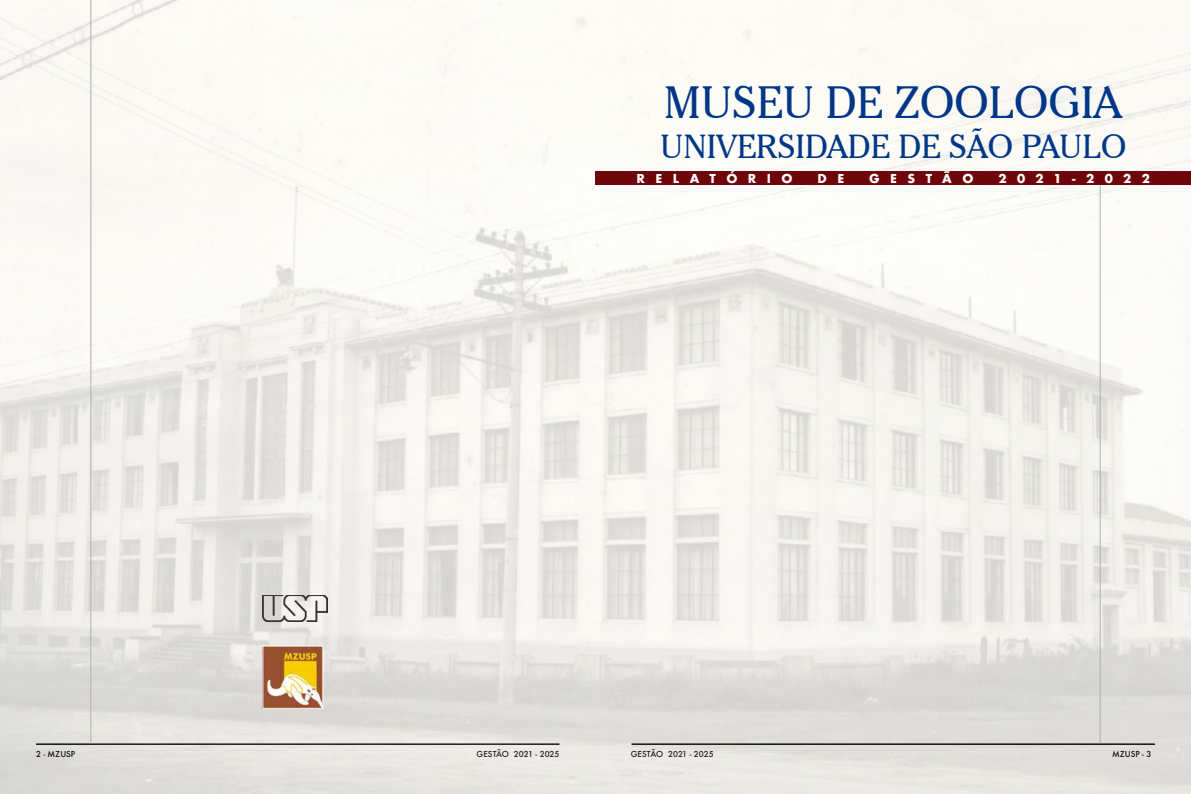
<style>
.page{position:relative;width:1191px;height:794px;background:#fff}
.page>*{position:absolute;margin:0;border:0;box-sizing:border-box;transform-origin:0 0}
.t1{font:45px "Cheltenham IT Cby BT";color:#003687}
.t2{font:33.2px "Cheltenham IT Cby BT";color:#003687}
.t3{font:700 12px "Futura";letter-spacing:.87em;color:#fff}
.t4{font:500 8px "Futura";color:#000}
</style>
<div class="page">
<img style="left:0;top:0;width:1191px;height:794px">
<img style="left:262px;top:595px;width:66px;height:26px">
<hr style="left:1100px;top:185px;width:1px;height:558px;background:#b0afb5">
<hr style="left:91px;top:0;width:1px;height:743px;background:#b0afb5">
<div style="left:595px;top:171px;width:596px;height:14px;background:#6f060b"></div>
<img style="left:265px;top:648px;width:56px;height:58px">
<h1 class="t1" style="left:664px;top:74px;width:459px">MUSEU DE ZOOLOGIA</h1>
<h2 class="t2" style="left:660px;top:125px;width:468px">UNIVERSIDADE DE SÃO PAULO</h2>
<h3 class="t3" style="left:636px;top:170px;width:158px">RELATÓRIO</h3>
<h3 class="t3" style="left:817px;top:170px;width:28px">D E</h3>
<h3 class="t3" style="left:869px;top:170px;width:106px">GESTÃO</h3>
<h3 class="t3" style="left:998px;top:170px;width:153px">2021-2022</h3>
<p class="t4" style="left:36px;top:748px;width:41px">2 - MZUSP</p>
<p class="t4" style="left:476px;top:748px;width:84px">GESTÃO 2021 - 2025</p>
<p class="t4" style="left:631px;top:748px;width:84px">GESTÃO 2021 - 2025</p>
<p class="t4" style="left:1112px;top:748px;width:41px">MZUSP - 3</p>
</div>
